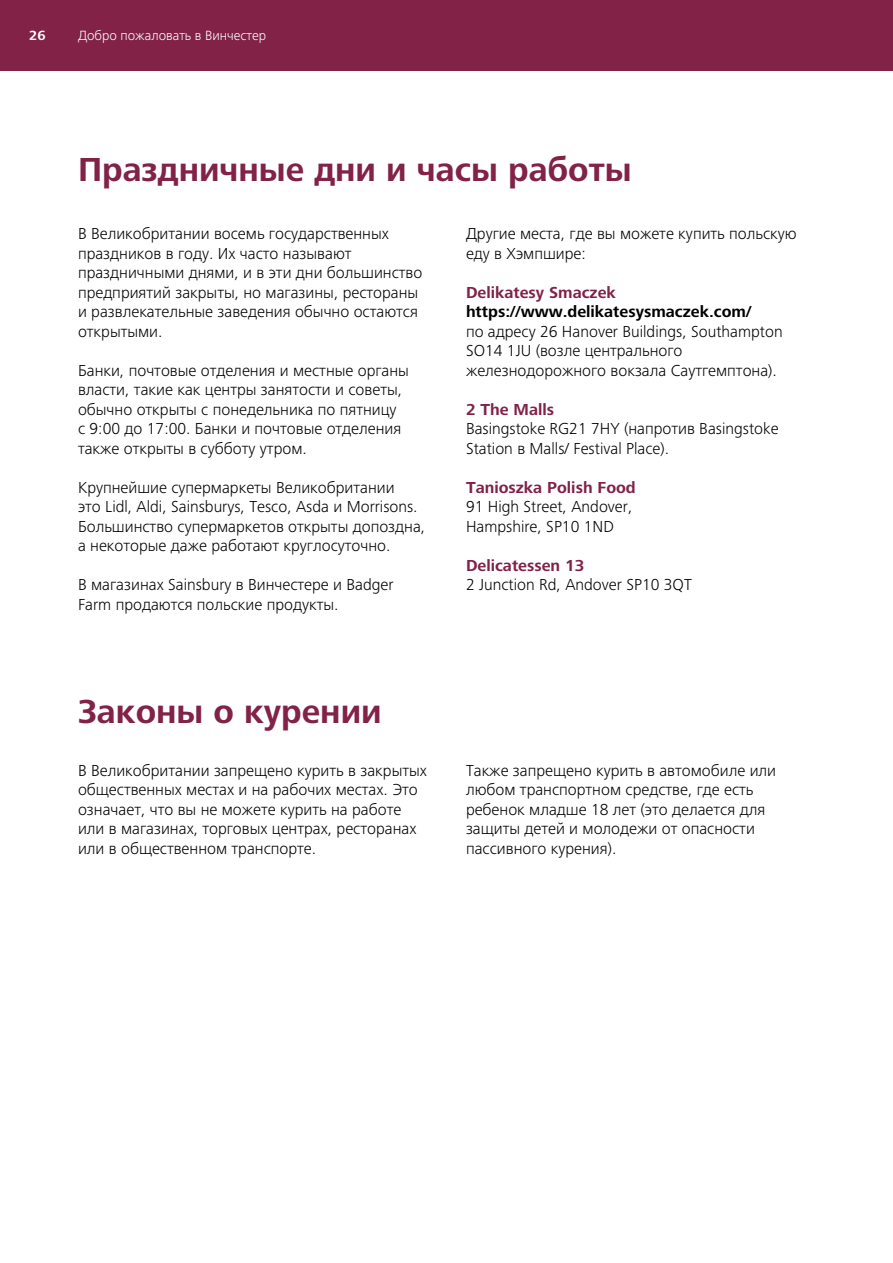
<style>
.page{position:relative;width:893px;height:1263px;background:#fff}
.page>*{position:absolute;margin:0;border:0;box-sizing:border-box;transform-origin:0 0}
.t1{font:700 34.5px "Frutiger Next LTW1 G";color:#812246}
.t2{font:300 16.5px/19.5px "Frutiger Next LTW1 G";color:#000}
.t3{font:700 16.5px "Frutiger Next LTW1 G";color:#812246}
.t4{font:700 16.5px "Frutiger Next LTW1 G";color:#000}
.t5{font:300 13.8px "Frutiger Next LTW1 G";color:#fff}
.t6{font:700 13.8px "Frutiger Next LTW1 G";color:#fff}
</style>
<div class="page">
<div style="left:0;top:0;width:893px;height:70px;background:#812246"></div>
<p class="t6" style="left:29px;top:28px;width:18px">26</p>
<p class="t5" style="left:78px;top:28px;width:190px">Добро пожаловать в Винчестер</p>
<p class="t1" style="left:78px;top:150px;width:555px">Праздничные дни и часы работы</p>
<p class="t2" style="left:78px;top:224px;width:346px">В Великобритании восемь государственных праздников в году. Их часто называют праздничными днями, и в эти дни большинство предприятий закрыты, но магазины, рестораны и развлекательные заведения обычно остаются открытыми.</p>
<p class="t2" style="left:78px;top:361px;width:332px">Банки, почтовые отделения и местные органы власти, такие как центры занятости и советы, обычно открыты с понедельника по пятницу<br>с 9:00 до 17:00. Банки и почтовые отделения также открыты в субботу утром.</p>
<p class="t2" style="left:78px;top:478px;width:349px">Крупнейшие супермаркеты Великобритании<br>это Lidl, Aldi, Sainsburys, Tesco, Asda и Morrisons.<br>Большинство супермаркетов открыты допоздна, а некоторые даже работают круглосуточно.</p>
<p class="t2" style="left:78px;top:575px;width:317px">В магазинах Sainsbury в Винчестере и Badger<br>Farm продаются польские продукты.</p>
<p class="t1" style="left:78px;top:692px;width:305px">Законы о курении</p>
<p class="t2" style="left:466px;top:224px;width:332px">Другие места, где вы можете купить польскую еду в Хэмпшире:</p>
<p class="t3" style="left:466px;top:283px;width:151px">Delikatesy Smaczek</p>
<p class="t4" style="left:466px;top:302px;width:287px">https://www.delikatesysmaczek.com/</p>
<p class="t2" style="left:466px;top:322px;width:318px">по адресу 26 Hanover Buildings, Southampton</p>
<p class="t2" style="left:466px;top:341px;width:312px">SO14 1JU (возле центрального железнодорожного вокзала Саутгемптона).</p>
<p class="t3" style="left:466px;top:400px;width:90px">2 The Malls</p>
<p class="t2" style="left:466px;top:419px;width:314px">Basingstoke RG21 7HY (напротив Basingstoke<br>Station в Malls/ Festival Place).</p>
<p class="t3" style="left:466px;top:478px;width:171px">Tanioszka Polish Food</p>
<p class="t2" style="left:466px;top:497px;width:168px">91 High Street, Andover,</p>
<p class="t2" style="left:466px;top:517px;width:149px">Hampshire, SP10 1ND</p>
<p class="t3" style="left:466px;top:556px;width:120px">Delicatessen 13</p>
<p class="t2" style="left:466px;top:575px;width:227px">2 Junction Rd, Andover SP10 3QT</p>
<p class="t2" style="left:78px;top:760px;width:350px">В Великобритании запрещено курить в закрытых общественных местах и на рабочих местах. Это означает, что вы не можете курить на работе или в магазинах, торговых центрах, ресторанах или в общественном транспорте.</p>
<p class="t2" style="left:466px;top:760px;width:312px">Также запрещено курить в автомобиле или любом транспортном средстве, где есть ребенок младше 18 лет (это делается для защиты детей и молодежи от опасности пассивного курения).</p>
</div>
